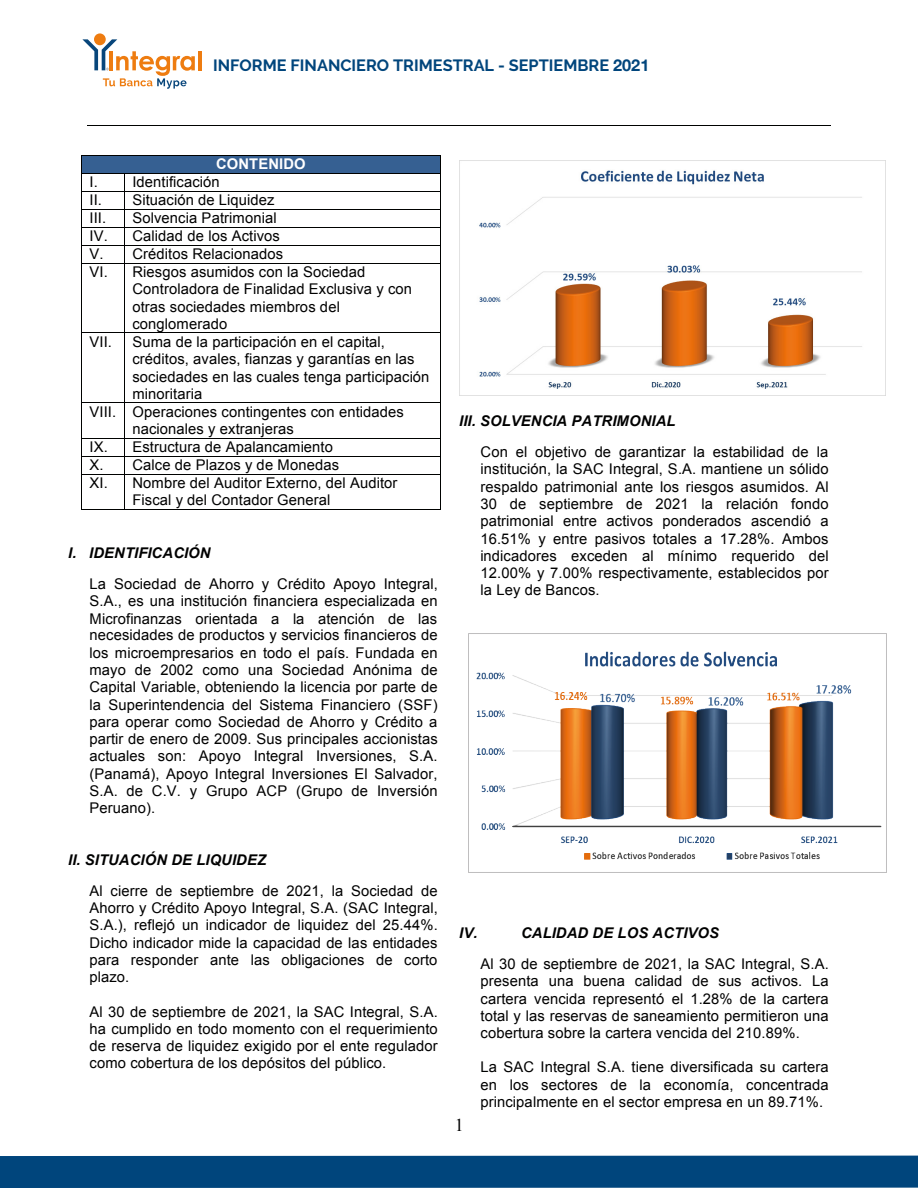
<style>
.page{position:relative;width:918px;height:1188px;background:#fff}
.page>*{position:absolute;margin:0;border:0;box-sizing:border-box;transform-origin:0 0}
.t1{font:18px "Times New Roman";color:#000100}
.t2{font:700 16.35px "Raleway";color:#00457c}
.t3{font:14.7px/17.2px "Arial";letter-spacing:.01em;color:#000100;text-align:justify}
.t4{font:italic 700 14.7px "Arial";letter-spacing:.01em;color:#000100}
.t5{font:700 14.7px "Arial";letter-spacing:.01em;color:#fff}
.s1{font-family:"Helvetica Neue"}
</style>
<div class="page">
<hr style="left:87px;top:126px;width:744px;height:1px;background:#000100">
<img style="left:459px;top:161px;width:427px;height:234px">
<div style="left:82px;top:156px;width:358px;height:17px;background:#366092"></div>
<hr style="left:82px;top:155px;width:358px;height:1px;background:#000100">
<hr style="left:82px;top:173px;width:42px;height:1px;background:#000100">
<hr style="left:125px;top:173px;width:315px;height:1px;background:#000100">
<hr style="left:82px;top:191px;width:42px;height:1px;background:#000100">
<hr style="left:125px;top:191px;width:315px;height:1px;background:#000100">
<hr style="left:82px;top:209px;width:42px;height:1px;background:#000100">
<hr style="left:125px;top:209px;width:315px;height:1px;background:#000100">
<hr style="left:82px;top:227px;width:42px;height:1px;background:#000100">
<hr style="left:125px;top:227px;width:315px;height:1px;background:#000100">
<hr style="left:82px;top:245px;width:42px;height:1px;background:#000100">
<hr style="left:125px;top:245px;width:315px;height:1px;background:#000100">
<svg style="left:81px;top:155px;width:1px;height:109px"></svg>
<hr style="left:82px;top:263px;width:42px;height:1px;background:#000100">
<svg style="left:124px;top:173px;width:1px;height:91px"></svg>
<hr style="left:125px;top:263px;width:315px;height:1px;background:#000100">
<svg style="left:440px;top:155px;width:1px;height:109px"></svg>
<hr style="left:81px;top:264px;width:1px;height:69px;background:#000100">
<hr style="left:124px;top:264px;width:1px;height:69px;background:#000100">
<hr style="left:440px;top:264px;width:1px;height:69px;background:#000100">
<hr style="left:82px;top:333px;width:42px;height:1px;background:#000100">
<hr style="left:125px;top:333px;width:315px;height:1px;background:#000100">
<hr style="left:81px;top:333px;width:1px;height:69px;background:#000100">
<hr style="left:124px;top:333px;width:1px;height:69px;background:#000100">
<hr style="left:440px;top:333px;width:1px;height:69px;background:#000100">
<hr style="left:82px;top:402px;width:42px;height:1px;background:#000100">
<hr style="left:125px;top:402px;width:315px;height:1px;background:#000100">
<hr style="left:81px;top:403px;width:1px;height:35px;background:#000100">
<hr style="left:124px;top:403px;width:1px;height:35px;background:#000100">
<hr style="left:440px;top:403px;width:1px;height:35px;background:#000100">
<hr style="left:82px;top:438px;width:42px;height:1px;background:#000100">
<hr style="left:125px;top:438px;width:315px;height:1px;background:#000100">
<hr style="left:82px;top:456px;width:42px;height:1px;background:#000100">
<hr style="left:125px;top:456px;width:315px;height:1px;background:#000100">
<svg style="left:81px;top:438px;width:1px;height:36px"></svg>
<hr style="left:82px;top:474px;width:42px;height:1px;background:#000100">
<svg style="left:124px;top:438px;width:1px;height:36px"></svg>
<hr style="left:125px;top:474px;width:315px;height:1px;background:#000100">
<svg style="left:440px;top:438px;width:1px;height:36px"></svg>
<hr style="left:81px;top:474px;width:1px;height:35px;background:#000100">
<hr style="left:82px;top:509px;width:42px;height:1px;background:#000100">
<hr style="left:124px;top:474px;width:1px;height:35px;background:#000100">
<hr style="left:125px;top:509px;width:315px;height:1px;background:#000100">
<hr style="left:440px;top:474px;width:1px;height:35px;background:#000100">
<img style="left:468px;top:633px;width:418px;height:240px">
<hr style="left:198px;top:51px;width:4px;height:19px;background:#ee7c10">
<div style="left:94px;top:33px;width:12px;height:12px;background:#ee7c10;border-radius:50%"></div>
<svg style="left:82px;top:39px;width:113px;height:50px"></svg>
<div style="left:0;top:1156px;width:918px;height:32px;background:#00457c"></div>
<p class="t2" style="left:213px;top:56px;width:438px">INFORME FINANCIERO TRIMESTRAL - SEPTIEMBRE <span class="s1">2021</span></p>
<p class="t5" style="left:216px;top:154px;width:91px">CONTENIDO</p>
<p class="t3" style="left:90px;top:173px;width:186px;line-height:18px;text-align:left">I. Identificación<br>II. Situación de Liquidez<br>III.</p>
<p class="t3" style="left:132px;top:210px;width:146px">Solvencia Patrimonial</p>
<p class="t3" style="left:90px;top:228px;width:192px">IV. Calidad de los Activos</p>
<p class="t3" style="left:90px;top:246px;width:195px">V. Créditos Relacionados</p>
<p class="t3" style="left:90px;top:264px;width:277px">VI. Riesgos asumidos con la Sociedad</p>
<p class="t3" style="left:132px;top:281px;width:281px">Controladora de Finalidad Exclusiva y con</p>
<p class="t3" style="left:132px;top:298px;width:209px">otras sociedades miembros del</p>
<p class="t3" style="left:132px;top:315px;width:96px">conglomerado</p>
<p class="t3" style="left:90px;top:333px;width:24px">VII.</p>
<p class="t3" style="left:132px;top:333px;width:254px">Suma de la participación en el capital,</p>
<p class="t3" style="left:132px;top:351px;width:284px">créditos, avales, fianzas y garantías en las</p>
<p class="t3" style="left:132px;top:368px;width:299px">sociedades en las cuales tenga participación</p>
<p class="t3" style="left:132px;top:385px;width:71px">minoritaria</p>
<p class="t3" style="left:90px;top:403px;width:316px">VIII. Operaciones contingentes con entidades</p>
<p class="t3" style="left:132px;top:421px;width:163px">nacionales y extranjeras</p>
<p class="t3" style="left:90px;top:439px;width:245px">IX. Estructura de Apalancamiento</p>
<p class="t3" style="left:90px;top:457px;width:251px">X. Calce de Plazos y de Monedas</p>
<p class="t3" style="left:90px;top:475px;width:309px">XI. Nombre del Auditor Externo, del Auditor</p>
<p class="t3" style="left:132px;top:492px;width:199px">Fiscal y del Contador General</p>
<p class="t4" style="left:68px;top:543px;width:144px">I. IDENTIFICACIÓN</p>
<p class="t3" style="left:89px;top:575px;width:350px">La Sociedad de Ahorro y Crédito Apoyo Integral, S.A., es una institución financiera especializada en Microfinanzas orientada a la atención de las necesidades de productos y servicios financieros de los microempresarios en todo el país. Fundada en mayo de 2002 como una Sociedad Anónima de Capital Variable, obteniendo la licencia por parte de la Superintendencia del Sistema Financiero (SSF) para operar como Sociedad de Ahorro y Crédito a partir de enero de 2009. Sus principales accionistas actuales son: Apoyo Integral Inversiones, S.A. (Panamá), Apoyo Integral Inversiones El Salvador, S.A. de C.V. y Grupo ACP (Grupo de Inversión Peruano).</p>
<p class="t4" style="left:68px;top:850px;width:199px">II. SITUACIÓN DE LIQUIDEZ</p>
<p class="t3" style="left:89px;top:882px;width:350px">Al cierre de septiembre de 2021, la Sociedad de Ahorro y Crédito Apoyo Integral, S.A. (SAC Integral, S.A.), reflejó un indicador de liquidez del 25.44%.<br>Dicho indicador mide la capacidad de las entidades para responder ante las obligaciones de corto plazo.</p>
<p class="t3" style="left:89px;top:1003px;width:350px">Al 30 de septiembre de 2021, la SAC Integral, S.A. ha cumplido en todo momento con el requerimiento de reserva de liquidez exigido por el ente regulador como cobertura de los depósitos del público.</p>
<p class="t4" style="left:459px;top:411px;width:218px">III. SOLVENCIA PATRIMONIAL</p>
<p class="t3" style="left:480px;top:444px;width:350px">Con el objetivo de garantizar la estabilidad de la institución, la SAC Integral, S.A. mantiene un sólido respaldo patrimonial ante los riesgos asumidos. Al 30 de septiembre de 2021 la relación fondo patrimonial entre activos ponderados ascendió a 16.51% y entre pasivos totales a 17.28%. Ambos indicadores exceden al mínimo requerido del 12.00% y 7.00% respectivamente, establecidos por la Ley de Bancos.</p>
<p class="t4" style="left:459px;top:923px;width:20px">IV.</p>
<p class="t4" style="left:521px;top:923px;width:200px">CALIDAD DE LOS ACTIVOS</p>
<p class="t3" style="left:481px;top:955px;width:350px">Al 30 de septiembre de 2021, la SAC Integral, S.A. presenta una buena calidad de sus activos. La cartera vencida representó el 1.28% de la cartera total y las reservas de saneamiento permitieron una cobertura sobre la cartera vencida del 210.89%.</p>
<p class="t3" style="left:480px;top:1059px;width:350px">La SAC Integral S.A. tiene diversificada su cartera en los sectores de la economía, concentrada principalmente en el sector empresa en un 89.71%.</p>
<p class="t1" style="left:455px;top:1113px;width:10px">1</p>
</div>
